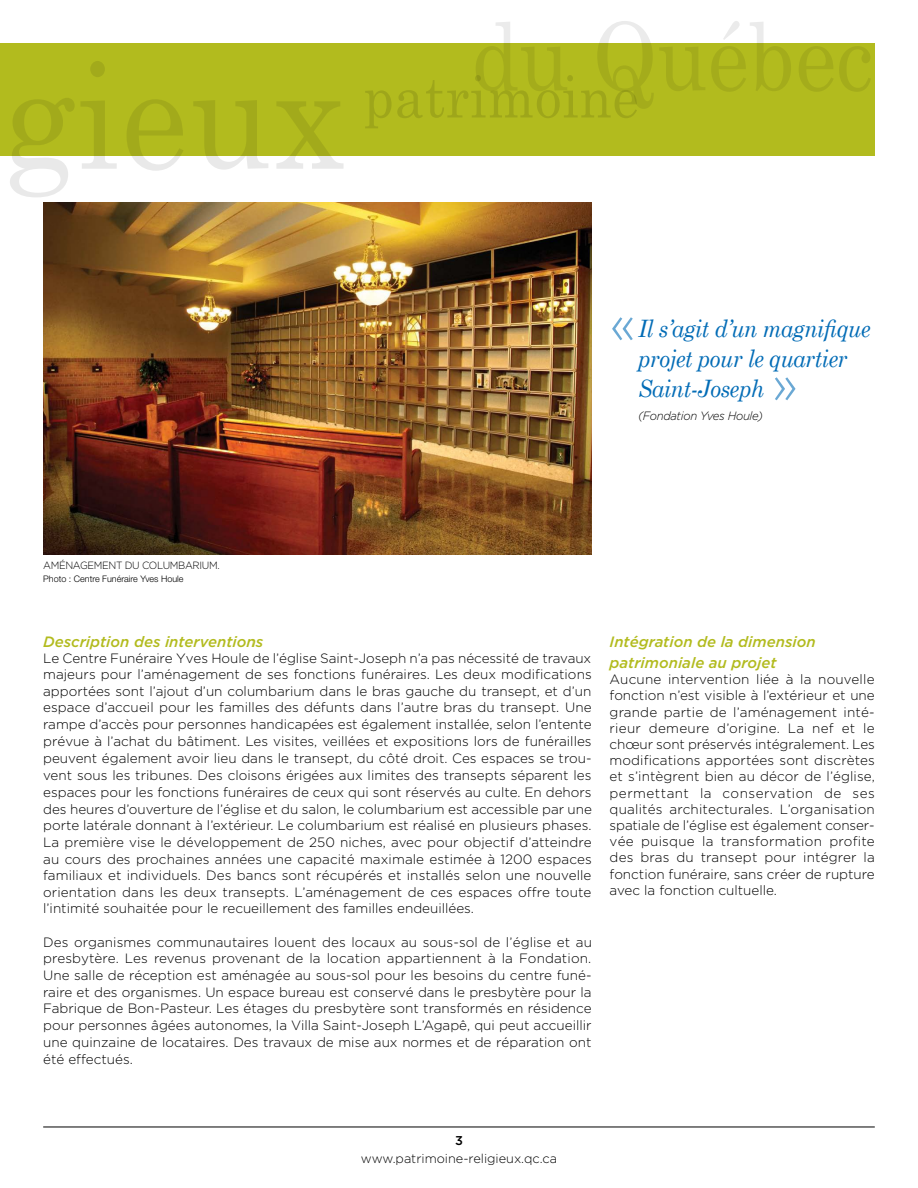
<style>
.page{position:relative;width:918px;height:1188px;background:#fff}
.page>*{position:absolute;margin:0;border:0;box-sizing:border-box;transform-origin:0 0}
.t1{font:300 54px "Gotham";color:#036cb6;scale:.95 1}
.t2{font:italic 24px/30px "Century Schoolbook";letter-spacing:-.02em;color:#036cb6;scale:.9 1}
.t3{font:italic 500 15px/21px "Gotham";color:#b2bb1e}
.t4{font:300 13.5px/16.6px "Gotham";color:#000;text-align:justify}
.t5{font:300 12.75px "Gotham";color:#000}
.t6{font:500 12.75px "Gotham";color:#000}
.t7{font:italic 300 12px "Gotham";letter-spacing:-.025em;color:#000;scale:.95 1}
.t8{font:300 10.5px "Gotham";color:#000;scale:.95 1}
.t9{font:300 9px "Helvetica Neue";color:#000}
</style>
<div class="page">
<hr style="left:43px;top:1127px;width:832px;height:1px;background:#000">
<div style="left:0;top:43px;width:875px;height:113px;background:#b2bb1e"></div>
<svg style="left:10px;top:61px;width:107px;height:136px"></svg>
<svg style="left:127px;top:99px;width:56px;height:72px"></svg>
<svg style="left:193px;top:100px;width:75px;height:70px"></svg>
<svg style="left:276px;top:101px;width:68px;height:68px"></svg>
<svg style="left:365px;top:21px;width:340px;height:107px"></svg>
<svg style="left:711px;top:21px;width:80px;height:71px"></svg>
<svg style="left:799px;top:46px;width:71px;height:46px"></svg>
<img style="left:43px;top:202px;width:549px;height:352px">
<h1 class="t1" style="left:610px;top:294px;width:29px">«</h1>
<h2 class="t2" style="left:638px;top:313px;width:260px">Il s’agit d’un magnifique projet pour le quartier<br>Saint-Joseph</h2>
<p class="t7" style="left:638px;top:409px;width:133px">(Fondation Yves Houle)</p>
<h1 class="t1" style="left:772px;top:354px;width:29px">»</h1>
<p class="t8" style="left:43px;top:560px;width:187px">Aménagement du columbarium.</p>
<p class="t9" style="left:43px;top:573px;width:142px">Photo : Centre Funéraire Yves Houle</p>
<p class="t3" style="left:43px;top:631px;width:222px">Description des interventions</p>
<p class="t4" style="left:43px;top:650px;width:550px">Le Centre Funéraire Yves Houle de l’église Saint-Joseph n’a pas nécessité de travaux majeurs pour l’aménagement de ses fonctions funéraires. Les deux modifications apportées sont l’ajout d’un columbarium dans le bras gauche du transept, et d’un espace d’accueil pour les familles des défunts dans l’autre bras du transept. U ne rampe d’accès pour personnes handicapées est également installée, selon l’entente prévue à l’achat du bâtiment. Les visites, veillées et expositions lors de funérailles peuvent également avoir lieu dans le transept, du côté droit. Ces espaces se trou&shy;vent sous les tribunes. Des cloisons érigées aux limites des transepts séparent les espaces pour les fonctions funéraires de ceux qui sont réservés au culte. En dehors des heures d’ouverture de l’église et du salon, le columbarium est accessible par une porte latérale donnant à l’extérieur. Le columbarium est réalisé en plusieurs phases.<br>La première vise le développement de 250 niches, avec pour objectif d’atteindre au cours des prochaines années une capacité maximale estimée à 1200 espaces familiaux et individuels. Des bancs sont récupérés et installés selon une nouvelle orientation dans les deux transepts. L’aménagement de ces espaces offre toute l’intimité souhaitée pour le recueillement des familles endeuillées.</p>
<p class="t4" style="left:43px;top:933px;width:550px">Des organismes communautaires louent des locaux au sous-sol de l’église et au presbytère. Les revenus provenant de la location appartiennent à la Fondation.<br>U ne salle de réception est aménagée au sous-sol pour les besoins du centre funé&shy;raire et des organismes. U n espace bureau est conservé dans le presbytère pour la Fabrique de Bon-Pasteur. Les étages du presbytère sont transformés en résidence pour personnes âgées autonomes, la Villa Saint-Joseph L’Agapê, qui peut accueillir une quinzaine de locataires. Des travaux de mise aux normes et de réparation ont été effectués.</p>
<p class="t3" style="left:610px;top:631px;width:208px">Intégration de la dimension patrimoniale au projet</p>
<p class="t4" style="left:610px;top:671px;width:267px;line-height:16.2px">Aucune intervention liée à la nouvelle fonction n’est visible à l’extérieur et une grande partie de l’aménagement inté&shy;rieur demeure d’origine. La nef et le chœur sont préservés intégralement. Les modifications apportées sont discrètes et s’intègrent bien au décor de l’église, permettant la conservation de ses qualités architecturales. L’organisation spatiale de l’église est également conser&shy;vée puisque la transformation profite des bras du transept pour intégrer la fonction funéraire, sans créer de rupture avec la fonction cultuelle.</p>
<p class="t6" style="left:455px;top:1133px;width:9px">3</p>
<p class="t5" style="left:361px;top:1151px;width:198px">www.patrimoine-religieux.qc.ca</p>
</div>
